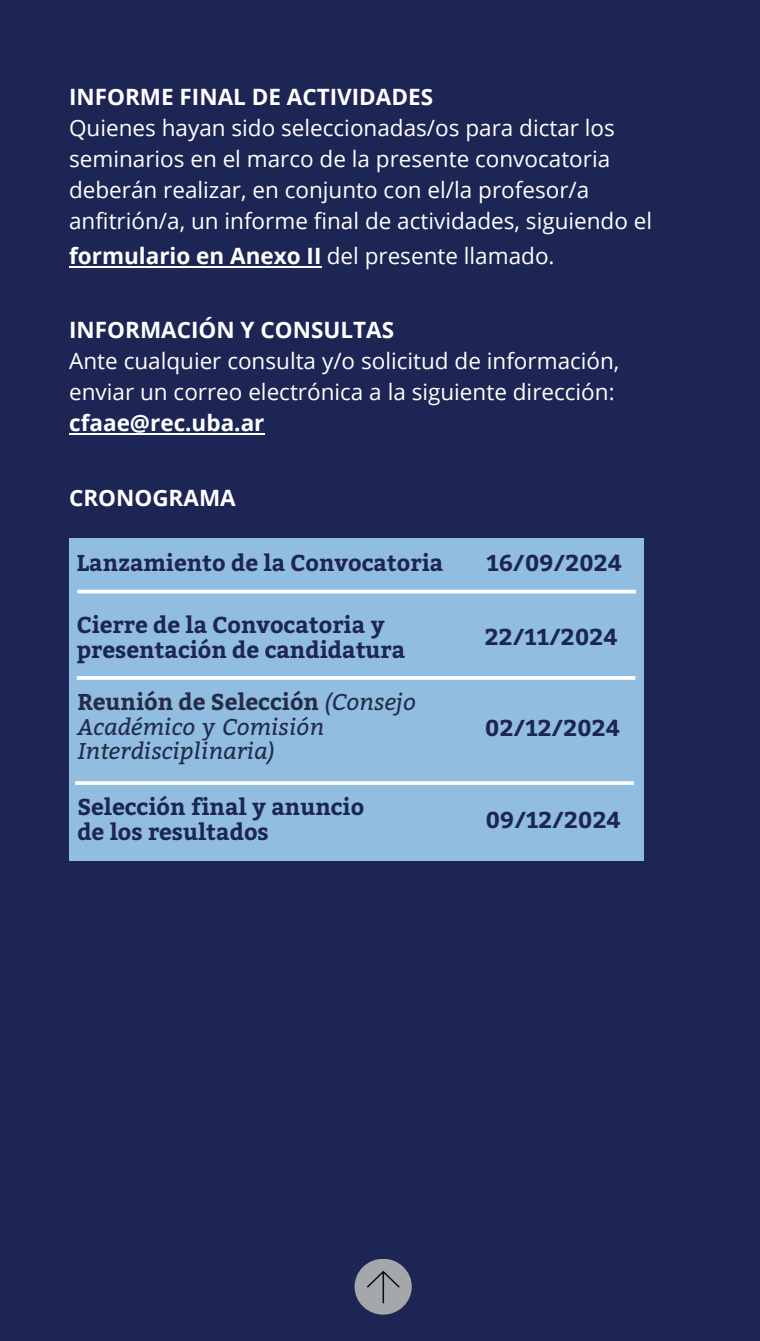
<style>
.page{position:relative;width:760px;height:1341px;background:#fff}
.page>*{position:absolute;margin:0;border:0;box-sizing:border-box;transform-origin:0 0}
.t1{font:700 22.88px/24.6px "Bitter";color:#1d2554}
.t2{font:italic 22.88px/24.6px "Bitter";color:#242b4b}
.t3{font:22.5px/31px "Open Sans";color:#fff}
.t4{font:700 22.5px "Open Sans";color:#fff}
.s1{font-weight:400}
.s2{font-weight:700}
.s3{font-weight:700;font-style:normal}
</style>
<div class="page">
<div style="left:0;top:0;width:759px;height:1341px;background:#1d2554"></div>
<hr style="left:69px;top:266px;width:252px;height:2px;background:#fff">
<hr style="left:69px;top:433px;width:195px;height:2px;background:#fff">
<div style="left:69px;top:538px;width:574px;height:323px;background:#91bde1"></div>
<hr style="left:77px;top:590px;width:558px;height:3px;background:#fff">
<svg style="left:77px;top:676px;width:558px;height:4px;background:#f8fafd"></svg>
<div style="left:354px;top:1258px;width:57px;height:56px;background:#a5a8ab;border-radius:50%"></div>
<img style="left:367px;top:1270px;width:32px;height:34px">
<hr style="left:75px;top:781px;width:558px;height:4px;background:#f3f8fb">
<p class="t4" style="left:69px;top:81px;width:365px">INFORME FINAL DE ACTIVIDADES</p>
<p class="t3" style="left:69px;top:112px;width:584px">Quienes hayan sido seleccionadas/os para dictar los seminarios en el marco de la presente convocatoria deberán realizar, en conjunto con el/la profesor/a anfitrión/a, un informe final de actividades, siguiendo el</p>
<h2 class="t4" style="left:69px;top:240px;width:487px">formulario en Anexo II <span class="s1">del presente llamado.</span></h2>
<p class="t4" style="left:69px;top:314px;width:326px">INFORMACIÓN Y CONSULTAS</p>
<p class="t3" style="left:69px;top:345px;width:551px">Ante cualquier consulta y/o solicitud de información, enviar un correo electrónica a la siguiente dirección: <span class="s2">cfaae@rec.uba.ar</span></p>
<h1 class="t4" style="left:69px;top:482px;width:168px">CRONOGRAMA</h1>
<h2 class="t1" style="left:77px;top:550px;width:368px">Lanzamiento de la Convocatoria</h2>
<h2 class="t1" style="left:486px;top:550px;width:137px">16/09/2024</h2>
<h2 class="t1" style="left:77px;top:611px;width:330px">Cierre de la Convocatoria y presentación de candidatura</h2>
<p class="t2" style="left:77px;top:688px;width:340px"><span class="s3">Reunión de Selección</span> (Consejo<br>Académico y Comisión<br>Interdisciplinaria)</p>
<h2 class="t1" style="left:77px;top:794px;width:288px">Selección final y anuncio de los resultados</h2>
<h2 class="t1" style="left:485px;top:624px;width:134px">22/11/2024</h2>
<h2 class="t1" style="left:485px;top:715px;width:137px">02/12/2024</h2>
<p class="t1" style="left:485px;top:806px;width:137px">09/12/2024</p>
</div>
